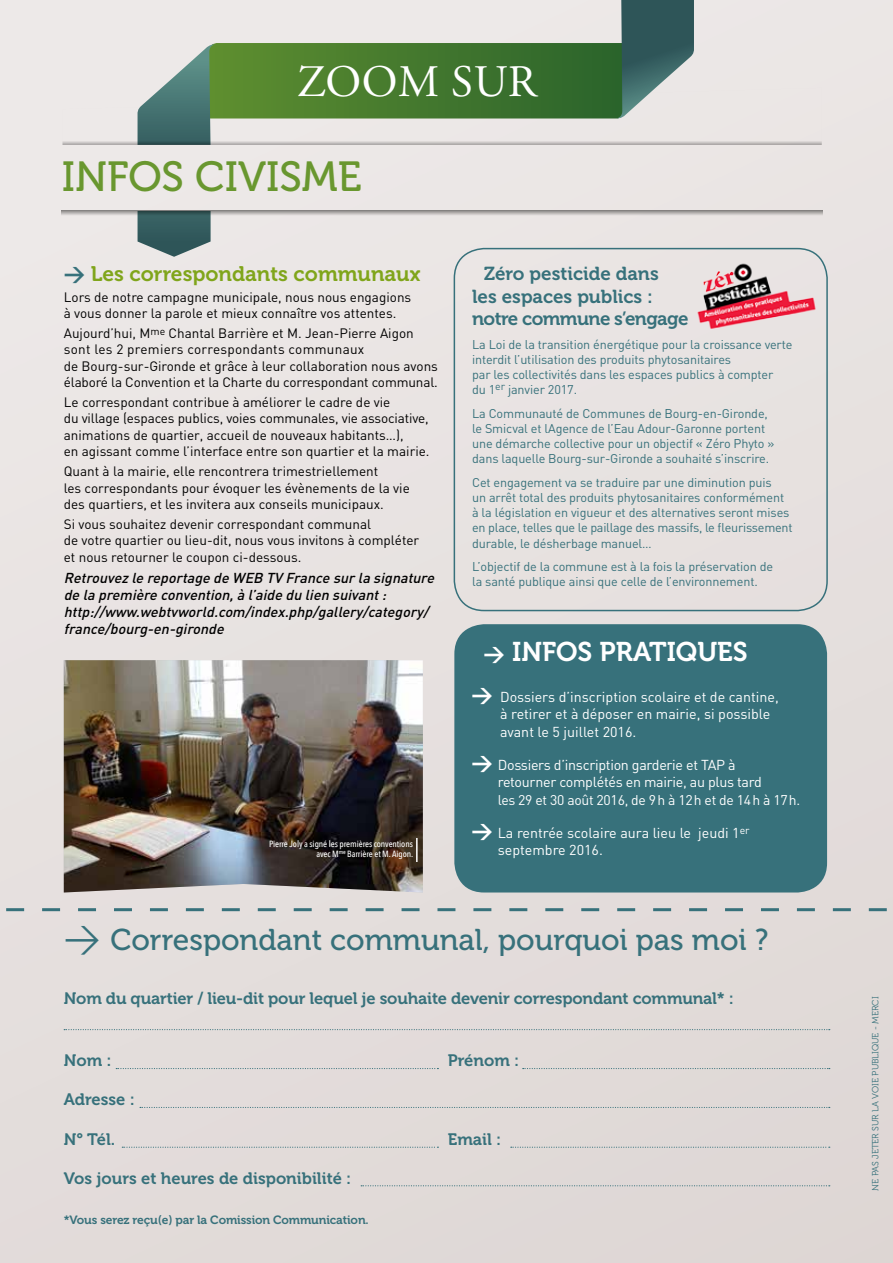
<style>
.page{position:relative;width:893px;height:1263px;background:#e7e1df}
.page>*{position:absolute;margin:0;border:0;box-sizing:border-box;transform-origin:0 0}
.t1{font:45px "Adobe Garamond Pro";letter-spacing:.015em;color:#fff}
.t2{font:42px "Museo 500";color:#69972f}
.t3{font:30px "Museo 500";color:#37717b}
.t4{font:27px "Museo 700";color:#fff}
.t5{font:21px "Museo 700";color:#80a51b}
.t6{font:18.75px/22.5px "Museo 700";color:#37717b}
.t7{font:16.5px "Museo 700";letter-spacing:-.01em;color:#37717b}
.t8{font:italic 500 14.25px/17.1px "DIN";color:#000}
.t9{font:14.25px/17.1px "DIN";color:#fff}
.t10{font:14.25px/17.1px "DIN";letter-spacing:-.02em;color:#fff}
.t11{font:13.95px "DIN";letter-spacing:-.02em;color:#fff}
.t12{font:13.5px/16.2px "DIN";color:#000}
.t13{font:12.6px/15.1px "DIN";letter-spacing:-.01em;color:#37717b}
.t14{font:12px "Museo 700";letter-spacing:-.01em;color:#37717b}
.t15{font:500 9px/10.5px "Avenir Next Condensed";letter-spacing:-.01em;color:#fff;text-align:right}
.t16{font:9px "Museo 300";color:#37717b}
.s1{font-family:"DIN";font-weight:700;color:#37717b}
.s2{font-family:"DIN";font-weight:700;font-size:21px}
.s3{font-weight:700;font-size:21px}
.s4{font-family:"DIN";font-size:36px}
</style>
<div class="page">
<img style="left:64px;top:660px;width:359px;height:232px">
<div style="left:454px;top:624px;width:373px;height:268px;background:#37717b;border-radius:30px"></div>
<div style="left:454px;top:248px;width:374px;height:363px;border:2px solid #37717b;border-radius:30px"></div>
<svg style="left:6px;top:908px;width:881px;height:3px"></svg>
<svg style="left:140px;top:1107px;width:690px;height:1px"></svg>
<svg style="left:62px;top:211px;width:760px;height:53px"></svg>
<svg style="left:62px;top:0;width:760px;height:145px"></svg>
<svg style="left:116px;top:1068px;width:322px;height:1px"></svg>
<svg style="left:122px;top:1147px;width:316px;height:1px"></svg>
<svg style="left:361px;top:1185px;width:469px;height:1px"></svg>
<svg style="left:523px;top:1068px;width:307px;height:1px"></svg>
<svg style="left:511px;top:1147px;width:319px;height:1px"></svg>
<svg style="left:64px;top:1029px;width:766px;height:1px"></svg>
<hr style="left:416px;top:838px;width:2px;height:24px;background:#fff">
<img style="left:694px;top:258px;width:124px;height:71px">
<h1 class="t1" style="left:297px;top:54px;width:241px">ZOOM SUR</h1>
<h2 class="t2" style="left:62px;top:154px;width:301px">INFOS CIVISME</h2>
<h3 class="t5" style="left:64px;top:262px;width:358px"><span class="s1">&gt;</span> Les correspondants communaux</h3>
<p class="t12" style="left:64px;top:288px;width:349px">Lors de notre campagne municipale, nous nous engagions à vous donner la parole et mieux connaître vos attentes.</p>
<p class="t12" style="left:64px;top:325px;width:376px">Aujourd’hui, M<sup>me</sup> Chantal Barrière et M. Jean-Pierre Aigon sont les 2 premiers correspondants communaux<br>de Bourg-sur-Gironde et grâce à leur collaboration nous avons élaboré la Convention et la Charte du correspondant communal.</p>
<p class="t12" style="left:64px;top:394px;width:367px">Le correspondant contribue à améliorer le cadre de vie<br>du village (espaces publics, voies communales, vie associative, animations de quartier, accueil de nouveaux habitants…),<br>en agissant comme l’interface entre son quartier et la mairie.</p>
<p class="t12" style="left:64px;top:463px;width:348px">Quant à la mairie, elle rencontrera trimestriellement<br>les correspondants pour évoquer les évènements de la vie des quartiers, et les invitera aux conseils municipaux.</p>
<p class="t12" style="left:64px;top:516px;width:357px">Si vous souhaitez devenir correspondant communal<br>de votre quartier ou lieu-dit, nous vous invitons à compléter et nous retourner le coupon ci-dessous.</p>
<p class="t8" style="left:64px;top:569px;width:375px">Retrouvezle reportage de WEB TV France surla signature de la première convention,à l’aide du lien suivant: http://www.webtvworld.com/index.php/gallery/category/ france/bourg-en-gironde</p>
<p class="t15" style="left:269px;top:838px;width:146px">Pierre Joly a signé les premières conventions avec M<sup>me</sup> Barrière et M. Aigon.</p>
<h3 class="t6" style="left:472px;top:263px;width:218px;text-indent:12px">Zéro pesticide dans<br>les espaces publics : notre commune s’engage</h3>
<p class="t13" style="left:472px;top:337px;width:322px">La Loi de la transition énergétique pour la croissance verte interdit l’utilisation des produits phytosanitaires<br>par les collectivités dans les espaces publics à compter<br>du 1<sup>er</sup> janvier 2017.</p>
<p class="t13" style="left:472px;top:406px;width:304px">La Communauté de Communes de Bourg-en-Gironde, le Smicval et lAgence de l’Eau Adour-Garonne portent une démarche collective pour un objectif « Zéro Phyto » dans laquelle Bourg-sur-Gironde a souhaité s’inscrire.</p>
<p class="t13" style="left:472px;top:475px;width:322px">Cet engagement va se traduire par une diminution puis<br>un arrêt total des produits phytosanitaires conformément à la législation en vigueur et des alternatives seront mises en place, telles que le paillage des massifs, le fleurissement durable, le désherbage manuel…</p>
<p class="t13" style="left:472px;top:559px;width:303px">L’objectif de la commune est à la fois la préservation de la santé publique ainsi que celle de l’environnement.</p>
<h3 class="t4" style="left:483px;top:637px;width:266px"><span class="s2">&gt;</span> INFOS PRATIQUES</h3>
<p class="t9" style="left:500px;top:688px;width:280px;text-indent:-29px"><span class="s3">&gt;</span> Dossiers d’inscription scolaire et de cantine, à retirer et à déposer en mairie, si possible avant le 5 juillet 2016.</p>
<p class="t10" style="left:498px;top:756px;width:265px;text-indent:-26px"><span class="s3">&gt;</span> Dossiers d’inscription garderie et TAP à retourner complétés en mairie, au plus tard</p>
<p class="t11" style="left:498px;top:791px;width:304px">les 29 et 30 août 2016, de 9h à 12h et de 14h à 17h.</p>
<p class="t9" style="left:498px;top:824px;width:253px;text-indent:-26px"><span class="s3">&gt;</span> La rentrée scolaire aura lieu le jeudi 1<sup>er </sup>septembre 2016.</p>
<h3 class="t3" style="left:64px;top:923px;width:706px"><span class="s4">&gt;</span> Correspondant communal, pourquoi pas moi ?</h3>
<p class="t7" style="left:64px;top:989px;width:672px">Nom du quartier / lieu-dit pour lequel je souhaite devenir correspondant communal* :</p>
<p class="t7" style="left:64px;top:1051px;width:49px">Nom :</p>
<p class="t7" style="left:448px;top:1051px;width:73px">Prénom :</p>
<p class="t7" style="left:64px;top:1090px;width:73px">Adresse :</p>
<p class="t7" style="left:64px;top:1130px;width:53px">N° Tél.</p>
<p class="t7" style="left:448px;top:1130px;width:55px">Email :</p>
<p class="t7" style="left:64px;top:1169px;width:289px">Vos jours et heures de disponibilité :</p>
<p class="t14" style="left:64px;top:1213px;width:306px">*Vous serez reçu(e) par la Comission Communication.</p>
<p class="t16" style="left:870px;top:1191px;width:195px;rotate:-90deg">NE PAS JETER SUR LA VOIE PUBLIQUE - MERCI</p>
</div>
